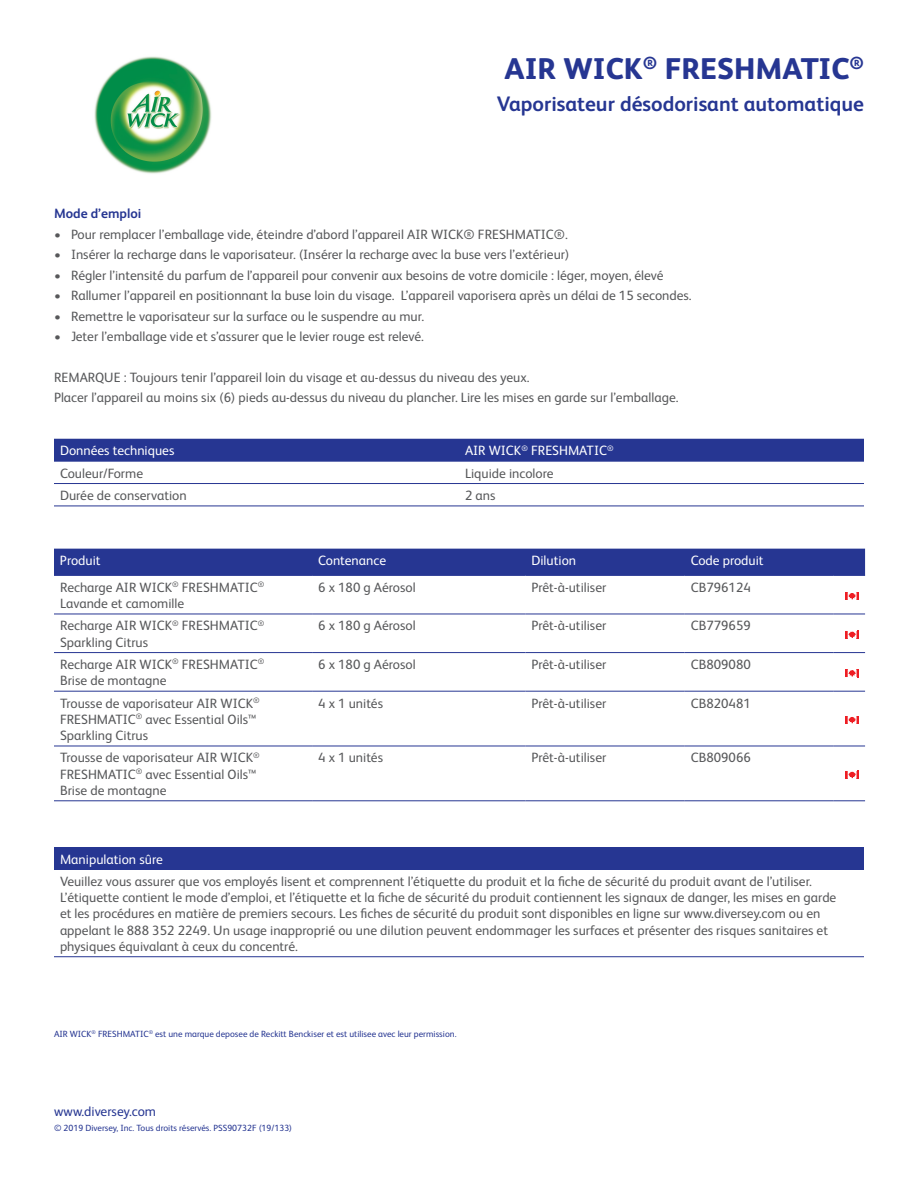
<style>
.page{position:relative;width:918px;height:1188px;background:#fff}
.page>*{position:absolute;margin:0;border:0;box-sizing:border-box;transform-origin:0 0}
.Fancy_Name_page_2{font:800 30px "FS Albert Pro";color:#263692}
.Product_Descriptor_p{font:700 21px "FS Albert Pro";color:#263692}
.Body_text{font:13.5px/16.2px "FS Albert Pro";color:#57585a}
.bullet{font:13.5px "FS Albert Pro";color:#57585a}
.t1{font:13.5px "FS Albert Pro";color:#fff}
.t2{font:13.5px "FS Albert Pro";color:#263692}
.Section_headings{font:700 13.5px "FS Albert Pro";color:#263692}
.t3{font:9px "FS Albert Pro";color:#263692}
</style>
<div class="page">
<div style="left:54px;top:439px;width:810px;height:22px;background:#263692"></div>
<hr style="left:54px;top:461px;width:405px;height:1px;background:#263692">
<hr style="left:459px;top:461px;width:405px;height:1px;background:#263692">
<hr style="left:54px;top:483px;width:405px;height:1px;background:#263692">
<hr style="left:459px;top:483px;width:405px;height:1px;background:#263692">
<hr style="left:54px;top:506px;width:405px;height:1px;background:#263692">
<hr style="left:459px;top:506px;width:405px;height:1px;background:#263692">
<div style="left:54px;top:549px;width:811px;height:26px;background:#263692"></div>
<hr style="left:54px;top:575px;width:258px;height:1px;background:#263692">
<hr style="left:312px;top:575px;width:213px;height:1px;background:#263692">
<hr style="left:525px;top:575px;width:160px;height:1px;background:#263692">
<hr style="left:685px;top:575px;width:149px;height:1px;background:#263692">
<hr style="left:834px;top:575px;width:31px;height:1px;background:#263692">
<hr style="left:54px;top:614px;width:258px;height:1px;background:#263692">
<hr style="left:312px;top:614px;width:213px;height:1px;background:#263692">
<hr style="left:525px;top:614px;width:160px;height:1px;background:#263692">
<hr style="left:685px;top:614px;width:149px;height:1px;background:#263692">
<hr style="left:834px;top:614px;width:31px;height:1px;background:#263692">
<hr style="left:54px;top:652px;width:258px;height:1px;background:#263692">
<hr style="left:312px;top:652px;width:213px;height:1px;background:#263692">
<hr style="left:525px;top:652px;width:160px;height:1px;background:#263692">
<hr style="left:685px;top:652px;width:149px;height:1px;background:#263692">
<hr style="left:834px;top:652px;width:31px;height:1px;background:#263692">
<hr style="left:54px;top:691px;width:258px;height:1px;background:#263692">
<hr style="left:312px;top:691px;width:213px;height:1px;background:#263692">
<hr style="left:525px;top:691px;width:160px;height:1px;background:#263692">
<hr style="left:685px;top:691px;width:149px;height:1px;background:#263692">
<hr style="left:834px;top:691px;width:31px;height:1px;background:#263692">
<hr style="left:54px;top:746px;width:258px;height:1px;background:#263692">
<hr style="left:312px;top:746px;width:213px;height:1px;background:#263692">
<hr style="left:525px;top:746px;width:160px;height:1px;background:#263692">
<hr style="left:685px;top:746px;width:149px;height:1px;background:#263692">
<hr style="left:834px;top:746px;width:31px;height:1px;background:#263692">
<hr style="left:54px;top:800px;width:258px;height:1px;background:#263692">
<hr style="left:312px;top:800px;width:213px;height:1px;background:#263692">
<hr style="left:525px;top:800px;width:160px;height:1px;background:#263692">
<hr style="left:685px;top:800px;width:149px;height:1px;background:#263692">
<hr style="left:834px;top:800px;width:31px;height:1px;background:#263692">
<svg style="left:845px;top:592px;width:14px;height:8px"></svg>
<svg style="left:845px;top:631px;width:14px;height:7px"></svg>
<svg style="left:845px;top:669px;width:14px;height:8px"></svg>
<svg style="left:845px;top:716px;width:14px;height:8px"></svg>
<svg style="left:845px;top:771px;width:14px;height:8px"></svg>
<div style="left:54px;top:847px;width:810px;height:23px;background:#263692"></div>
<hr style="left:54px;top:956px;width:810px;height:1px;background:#263692">
<img style="left:94px;top:56px;width:118px;height:118px">
<p class="Fancy_Name_page_2" style="left:505px;top:46px;width:361px">AIR WICK<sup>®</sup> FRESHMATIC<sup>®</sup></p>
<p class="Product_Descriptor_p" style="left:497px;top:89px;width:369px">Vaporisateur désodorisant automatique</p>
<p class="Section_headings" style="left:54px;top:204px;width:89px">Mode d’emploi</p>
<p class="bullet" style="left:54px;top:225px;width:515px">• Pour remplacer l’emballage vide, éteindre d’abord l’appareil AIR WICK® FRESHMATIC®.</p>
<p class="bullet" style="left:54px;top:245px;width:517px">• Insérer la recharge dans le vaporisateur. (Insérer la recharge avec la buse vers l’extérieur)</p>
<p class="bullet" style="left:54px;top:265px;width:611px">• Régler l’intensité du parfum de l’appareil pour convenir aux besoins de votre domicile : léger, moyen, élevé</p>
<p class="bullet" style="left:54px;top:286px;width:639px">• Rallumer l’appareil en positionnant la buse loin du visage. L’appareil vaporisera après un délai de 15 secondes.</p>
<p class="bullet" style="left:54px;top:306px;width:372px">• Remettre le vaporisateur sur la surface ou le suspendre au mur.</p>
<p class="bullet" style="left:54px;top:327px;width:371px">• Jeter l’emballage vide et s’assurer que le levier rouge est relevé.</p>
<p class="bullet" style="left:54px;top:368px;width:477px">REMARQUE : Toujours tenir l’appareil loin du visage et au-dessus du niveau des yeux.</p>
<p class="bullet" style="left:54px;top:388px;width:626px">Placer l’appareil au moins six (6) pieds au-dessus du niveau du plancher. Lire les mises en garde sur l’emballage.</p>
<p class="t1" style="left:60px;top:441px;width:116px">Données techniques</p>
<p class="t1" style="left:465px;top:441px;width:150px">AIR WICK<sup>®</sup> FRESHMATIC<sup>®</sup></p>
<p class="Body_text" style="left:60px;top:464px;width:85px">Couleur/Forme</p>
<p class="Body_text" style="left:465px;top:464px;width:90px">Liquide incolore</p>
<p class="Body_text" style="left:60px;top:486px;width:128px">Durée de conservation</p>
<p class="Body_text" style="left:465px;top:486px;width:32px">2 ans</p>
<p class="t1" style="left:60px;top:551px;width:42px">Produit</p>
<p class="t1" style="left:318px;top:551px;width:69px">Contenance</p>
<p class="t1" style="left:531px;top:551px;width:46px">Dilution</p>
<p class="t1" style="left:691px;top:551px;width:74px">Code produit</p>
<p class="Body_text" style="left:60px;top:578px;width:206px">Recharge AIR WICK<sup>®</sup> FRESHMATIC<sup>®<br></sup>Lavande et camomille</p>
<p class="Body_text" style="left:318px;top:578px;width:99px">6 x 180 g Aérosol</p>
<p class="Body_text" style="left:531px;top:578px;width:77px">Prêt-à-utiliser</p>
<p class="Body_text" style="left:691px;top:578px;width:62px">CB796124</p>
<p class="Body_text" style="left:60px;top:617px;width:206px">Recharge AIR WICK<sup>®</sup> FRESHMATIC<sup>®<br></sup>Sparkling Citrus</p>
<p class="Body_text" style="left:318px;top:617px;width:99px">6 x 180 g Aérosol</p>
<p class="Body_text" style="left:531px;top:617px;width:77px">Prêt-à-utiliser</p>
<p class="Body_text" style="left:691px;top:617px;width:62px">CB779659</p>
<p class="Body_text" style="left:60px;top:655px;width:206px">Recharge AIR WICK<sup>®</sup> FRESHMATIC<sup>®<br></sup>Brise de montagne</p>
<p class="Body_text" style="left:318px;top:655px;width:99px">6 x 180 g Aérosol</p>
<p class="Body_text" style="left:531px;top:655px;width:77px">Prêt-à-utiliser</p>
<p class="Body_text" style="left:691px;top:655px;width:62px">CB809080</p>
<p class="Body_text" style="left:60px;top:694px;width:201px">Trousse de vaporisateur AIR WICK<sup>®<br></sup>FRESHMATIC<sup>®</sup> avec Essential Oils™<br>Sparkling Citrus</p>
<p class="Body_text" style="left:318px;top:694px;width:67px">4 x 1 unités</p>
<p class="Body_text" style="left:531px;top:694px;width:77px">Prêt-à-utiliser</p>
<p class="Body_text" style="left:691px;top:694px;width:62px">CB820481</p>
<p class="Body_text" style="left:60px;top:749px;width:201px">Trousse de vaporisateur AIR WICK<sup>®<br></sup>FRESHMATIC<sup>®</sup> avec Essential Oils™<br>Brise de montagne</p>
<p class="Body_text" style="left:318px;top:749px;width:67px">4 x 1 unités</p>
<p class="Body_text" style="left:531px;top:749px;width:77px">Prêt-à-utiliser</p>
<p class="Body_text" style="left:691px;top:749px;width:62px">CB809066</p>
<p class="t1" style="left:60px;top:849px;width:104px">Manipulation sûre</p>
<p class="Body_text" style="left:60px;top:872px;width:778px">Veuillez vous assurer que vos employés lisent et comprennent l’étiquette du produit et la fiche de sécurité du produit avant de l’utiliser.<br>L’étiquette contient le mode d’emploi, et l’étiquette et la fiche de sécurité du produit contiennent les signaux de danger, les mises en garde et les procédures en matière de premiers secours. Les fiches de sécurité du produit sont disponibles en ligne sur www.diversey.com ou en appelant le 888 352 2249. Un usage inapproprié ou une dilution peuvent endommager les surfaces et présenter des risques sanitaires et physiques équivalant à ceux du concentré.</p>
<p class="t3" style="left:54px;top:1028px;width:404px">AIR WICK<sup>®</sup> FRESHMATIC<sup>®</sup> est une marque deposee de Reckitt Benckiser et est utilisee avec leur permission.</p>
<p class="t2" style="left:54px;top:1102px;width:104px">www.diversey.com</p>
<p class="t3" style="left:54px;top:1122px;width:240px">© 2019 Diversey, Inc. Tous droits réservés. PSS90732F (19/133)</p>
</div>
